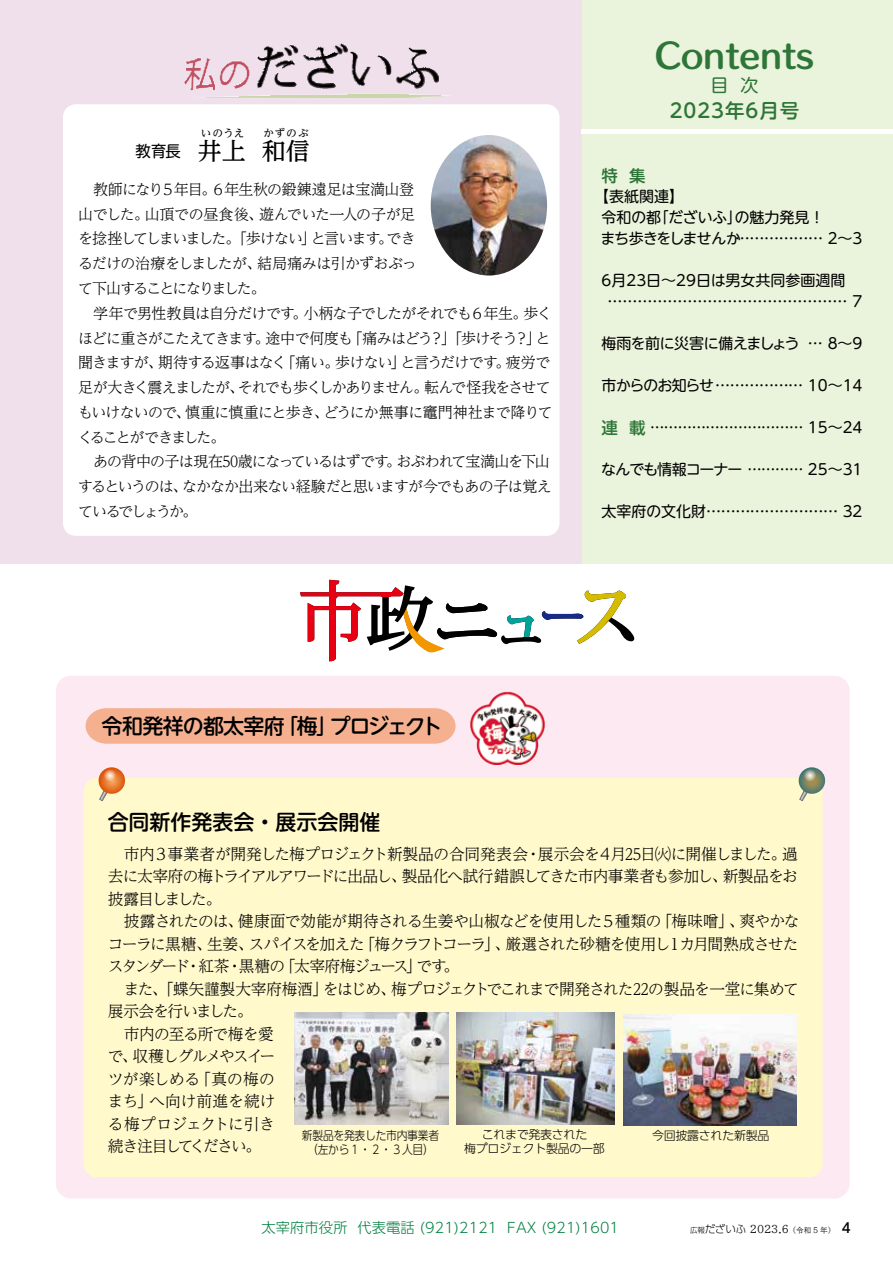
<style>
.page{position:relative;width:893px;height:1263px;background:#fff}
.page>*{position:absolute;margin:0;border:0;box-sizing:border-box;transform-origin:0 0}
.t1{font:32.4px "Humming Std B";color:#2e7538}
.t2{font:24px "BIZ UDP Reimin Medium";color:#000}
.t3{font:21px "BIZ UD Shin M Go Medium";letter-spacing:-.045em;color:#000}
.t4{font:21px "BIZ UD Shin M Go Medium";letter-spacing:-.02em;color:#000}
.t5{font:19.5px "BIZ UDP Shin M Go Medium";letter-spacing:.05em;color:#2e7538}
.t6{font:18px "BIZ UDP Shin M Go";color:#2e7538}
.t7{font:16.5px "BIZ UDP Shin M Go Medium";color:#2e7538}
.t8{font:15.75px/22.5px "BIZ UD Reimin Light";letter-spacing:-.06em;color:#000}
.t9{font:15px/24.8px "BIZ UD Reimin Light";letter-spacing:-.065em;color:#000}
.t10{font:15px/21px "BIZ UDP Shin M Go";color:#000}
.t11{font:15px "BIZ UDP Shin M Go";letter-spacing:-.025em;color:#000}
.t12{font:15px "BIZ UDP Shin M Go";color:#000;scale:.95 1}
.t13{font:14.25px "BIZ UDP Shin Go Light";letter-spacing:.01em;color:#007f40}
.t14{font:12px/14.2px "BIZ UD Shin Go Light";letter-spacing:-.025em;color:#000;text-align:center}
.t15{font:12px "BIZ UD Shin Go Light";letter-spacing:-.025em;color:#000;scale:.9 1}
.t16{font:10.5px "BIZ UDP Mincho Medium";color:#000}
.t17{font:10.5px "BIZ UDP Reimin Medium";letter-spacing:.15em;color:#000}
.s1{font-family:"BIZ UD Shin M Go";font-size:15.75px}
.s2{font-family:"BIZ UDP Shin M Go Medium";font-size:16.5px;color:#2e7538}
.s3{font-family:"BIZ UDP Shin Go Light";font-size:7.5px}
.s4{font-family:"BIZ UDP Shin Go Light"}
.s5{font-size:7.5px}
.s6{font-family:"BIZ UDP Shin Go Medium";font-size:13.5px}
</style>
<div class="page">
<div style="left:0;top:0;width:582px;height:564px;background:#efe0eb"></div>
<div style="left:63px;top:104px;width:496px;height:432px;background:#fff;border-radius:13px"></div>
<img style="left:431px;top:135px;width:116px;height:140px">
<img style="left:184px;top:43px;width:264px;height:55px">
<svg style="left:300px;top:579px;width:335px;height:83px"></svg>
<div style="left:582px;top:0;width:311px;height:564px;background:#eaf3db"></div>
<hr style="left:582px;top:130px;width:311px;height:4px;background:#fff">
<div style="left:56px;top:676px;width:793px;height:522px;background:#fce9f1;border-radius:15px"></div>
<svg style="left:86px;top:708px;width:370px;height:36px"></svg>
<img style="left:470px;top:691px;width:75px;height:73px">
<div style="left:84px;top:778px;width:739px;height:399px;background:#fff9cb;border-radius:13px"></div>
<svg style="left:798px;top:767px;width:28px;height:34px"></svg>
<svg style="left:98px;top:767px;width:27px;height:34px"></svg>
<img style="left:623px;top:1014px;width:173px;height:111px">
<img style="left:456px;top:1013px;width:159px;height:111px">
<img style="left:294px;top:1012px;width:154px;height:112px">
<h1 class="t1" style="left:655px;top:31px;width:161px">Contents</h1>
<p class="t6" style="left:711px;top:76px;width:50px">目　次</p>
<p class="t17" style="left:201px;top:127px;width:44px">いのうえ</p>
<p class="t17" style="left:264px;top:127px;width:46px">かずのぶ</p>
<h2 class="t2" style="left:136px;top:139px;width:176px"><span class="s1">教育長</span> 井上　和信</h2>
<p class="t9" style="left:78px;top:177px;width:340px;text-indent:15px">教師になり５年目。６年生秋の鍛錬遠足は宝満山登山でした。山頂での昼食後、遊んでいた一人の子が足を捻挫してしまいました。「歩けない」と言います。できるだけの治療をしましたが、結局痛みは引かずおぶって下山することになりました。</p>
<p class="t9" style="left:78px;top:301px;width:476px;text-indent:15px">学年で男性教員は自分だけです。小柄な子でしたがそれでも６年生。歩くほどに重さがこたえてきます。途中で何度も「痛みはどう？」「歩けそう？」と聞きますが、期待する返事はなく「痛い。歩けない」と言うだけです。疲労で足が大きく震えましたが、それでも歩くしかありません。転んで怪我をさせてもいけないので、慎重に慎重にと歩き、どうにか無事に竈門神社まで降りてくることができました。</p>
<p class="t9" style="left:78px;top:449px;width:475px;text-indent:15px">あの背中の子は現在50歳になっているはずです。おぶわれて宝満山を下山するというのは、なかなか出来ない経験だと思いますが今でもあの子は覚えているでしょうか。</p>
<h3 class="t5" style="left:670px;top:101px;width:131px">2023年6月号</h3>
<p class="t7" style="left:602px;top:168px;width:46px">特　集</p>
<p class="t10" style="left:602px;top:186px;width:224px">【表紙関連】<br>令和の都「だざいふ」の魅力発見！まち歩きをしませんか</p>
<p class="t10" style="left:602px;top:270px;width:245px">６月23日～29日は男女共同参画週間</p>
<p class="t10" style="left:735px;top:228px;width:129px">……………… 2〜3</p>
<p class="t10" style="left:608px;top:291px;width:256px">………………………………………… 7</p>
<p class="t10" style="left:808px;top:333px;width:56px">… 8〜9</p>
<p class="t10" style="left:602px;top:333px;width:199px">梅雨を前に災害に備えましょう</p>
<p class="t11" style="left:602px;top:378px;width:262px">市からのお知らせ……………… 10～14</p>
<p class="t12" style="left:602px;top:420px;width:276px"><span class="s2">連　載</span> …………………………… 15～24</p>
<p class="t11" style="left:602px;top:462px;width:262px">なんでも情報コーナー ………… 25～31</p>
<p class="t10" style="left:602px;top:501px;width:262px">太宰府の文化財……………………… 32</p>
<h3 class="t3" style="left:101px;top:716px;width:343px">令和発祥の都太宰府「梅」プロジェクト</h3>
<h3 class="t4" style="left:108px;top:812px;width:274px">合同新作発表会・展示会開催</h3>
<p class="t8" style="left:108px;top:842px;width:693px">　市内３事業者が開発した梅プロジェクト新製品の合同発表会・展示会を４月25日㈫に開催しました。過去に太宰府の梅トライアルアワードに出品し、製品化へ試行錯誤してきた市内事業者も参加し、新製品をお披露目しました。<br>　披露されたのは、健康面で効能が期待される生姜や山椒などを使用した５種類の「梅味噌」、爽やかなコーラに黒糖、生姜、スパイスを加えた「梅クラフトコーラ」、厳選された砂糖を使用し１カ月間熟成させたスタンダード・紅茶・黒糖の「太宰府梅ジュース」です。<br>　また、「蝶矢謹製大宰府梅酒」をはじめ、梅プロジェクトでこれまで開発された22の製品を一堂に集めて展示会を行いました。<br>　市内の至る所で梅を愛<br>で、収穫しグルメやスイー<br>ツが楽しめる「真の梅の<br>まち」へ向け前進を続け<br>る梅プロジェクトに引き<br>続き注目してください。</p>
<p class="t14" style="left:464px;top:1127px;width:142px">これまで発表された<br>梅プロジェクト製品の一部</p>
<p class="t15" style="left:302px;top:1129px;width:154px">新製品を発表した市内事業者</p>
<p class="t14" style="left:652px;top:1128px;width:119px">今回披露された新製品</p>
<p class="t15" style="left:307px;top:1144px;width:142px">（左から１・２・３人目）</p>
<p class="t13" style="left:261px;top:1220px;width:359px">太宰府市役所　代表電話 (921)2121 FAX (921)1601</p>
<p class="t16" style="left:690px;top:1223px;width:162px"><span class="s3">広報</span><span class="s4">だざいふ</span> 2023.6 <span class="s5">（令和 5 年）</span> <span class="s6">4</span></p>
</div>
